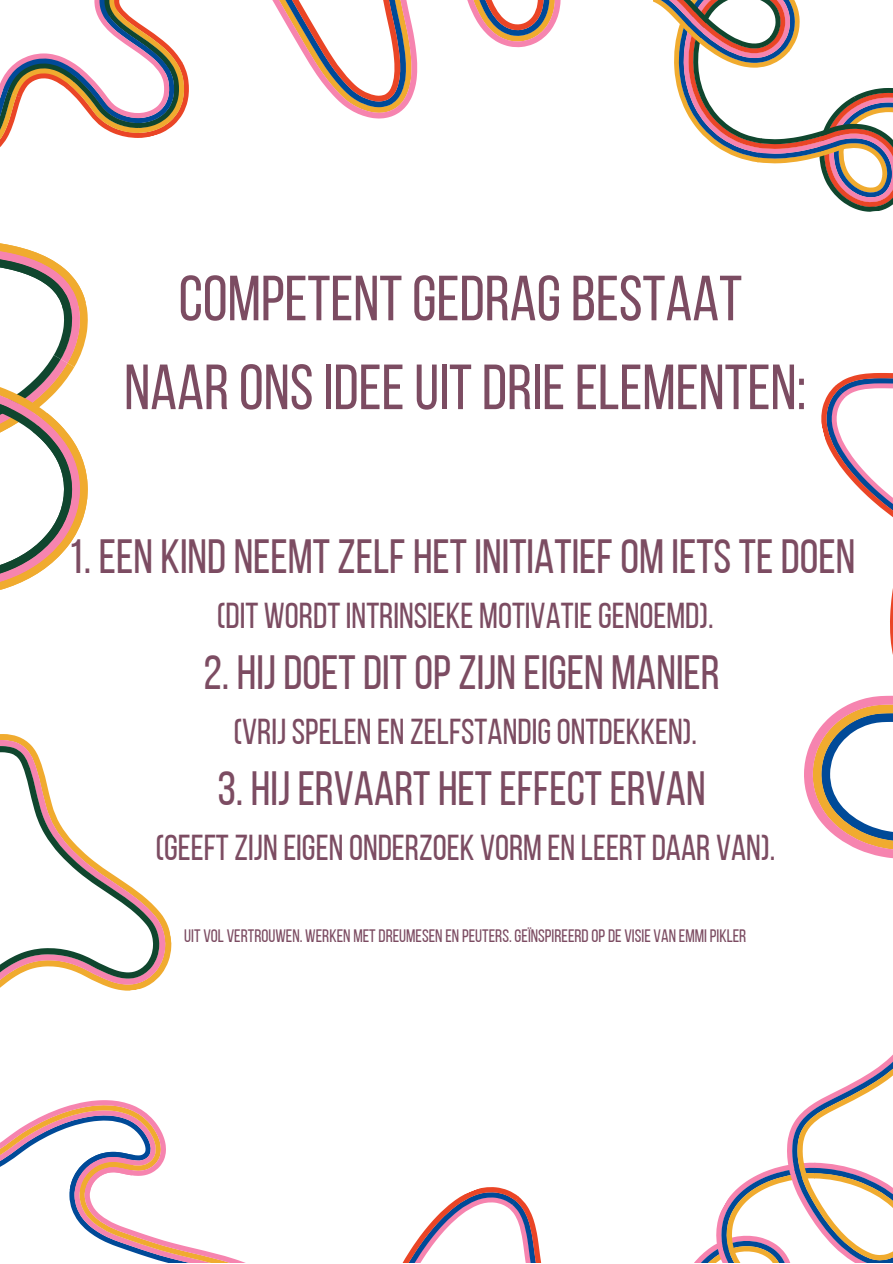
<style>
.page{position:relative;width:893px;height:1264px;background:#fff}
.page>*{position:absolute;margin:0;border:0;box-sizing:border-box;transform-origin:0 0}
.t1{font:63.6px "Bebas Neue";color:#7c4c62}
.t2{font:48px "Bebas Neue";color:#7c4c62}
.t3{font:36px "Bebas Neue";color:#7c4c62}
.t4{font:18px "Bebas Neue";color:#7c4c62}
</style>
<div class="page">
<svg style="left:0;top:0;width:189px;height:147px"></svg>
<svg style="left:653px;top:0;width:239px;height:212px"></svg>
<svg style="left:695px;top:1055px;width:197px;height:207px"></svg>
<svg style="left:164px;top:918px;width:7px;height:53px"></svg>
<svg style="left:0;top:734px;width:164px;height:257px"></svg>
<svg style="left:272px;top:0;width:289px;height:118px"></svg>
<svg style="left:0;top:243px;width:88px;height:347px"></svg>
<svg style="left:804px;top:373px;width:88px;height:485px"></svg>
<svg style="left:0;top:1100px;width:542px;height:163px"></svg>
<p class="t1" style="left:179px;top:272px;width:565px">COMPETENTGEDRAGBESTAAT</p>
<p class="t1" style="left:124px;top:361px;width:683px">NAARONSIDEEUITDRIEELEMENTEN:</p>
<p class="t2" style="left:68px;top:537px;width:789px">1. EEN KIND NEEMTZELF HETINITIATIEFOM IETSTEDOEN</p>
<p class="t3" style="left:217px;top:601px;width:498px">(DIT WORDT INTRINSIEKE MOTIVATIE GENOEMD).</p>
<p class="t2" style="left:203px;top:653px;width:518px">2. HIJDOETDITOPZIJN EIGEN MANIER</p>
<p class="t3" style="left:233px;top:717px;width:465px">(VRIJSPELEN EN ZELFSTANDIGONTDEKKEN).</p>
<p class="t2" style="left:217px;top:769px;width:490px">3. HIJERVAART HETEFFECTERVAN</p>
<p class="t3" style="left:155px;top:833px;width:621px">(GEEFTZIJN EIGEN ONDERZOEK VORM EN LEERTDAAR VAN).</p>
<p class="t4" style="left:184px;top:928px;width:563px">UIT VOL VERTROUWEN. WERKEN MET DREUMESEN EN PEUTERS. GEÏNSPIREERDOPDE VISIE VAN EMMIPIKLER</p>
</div>
